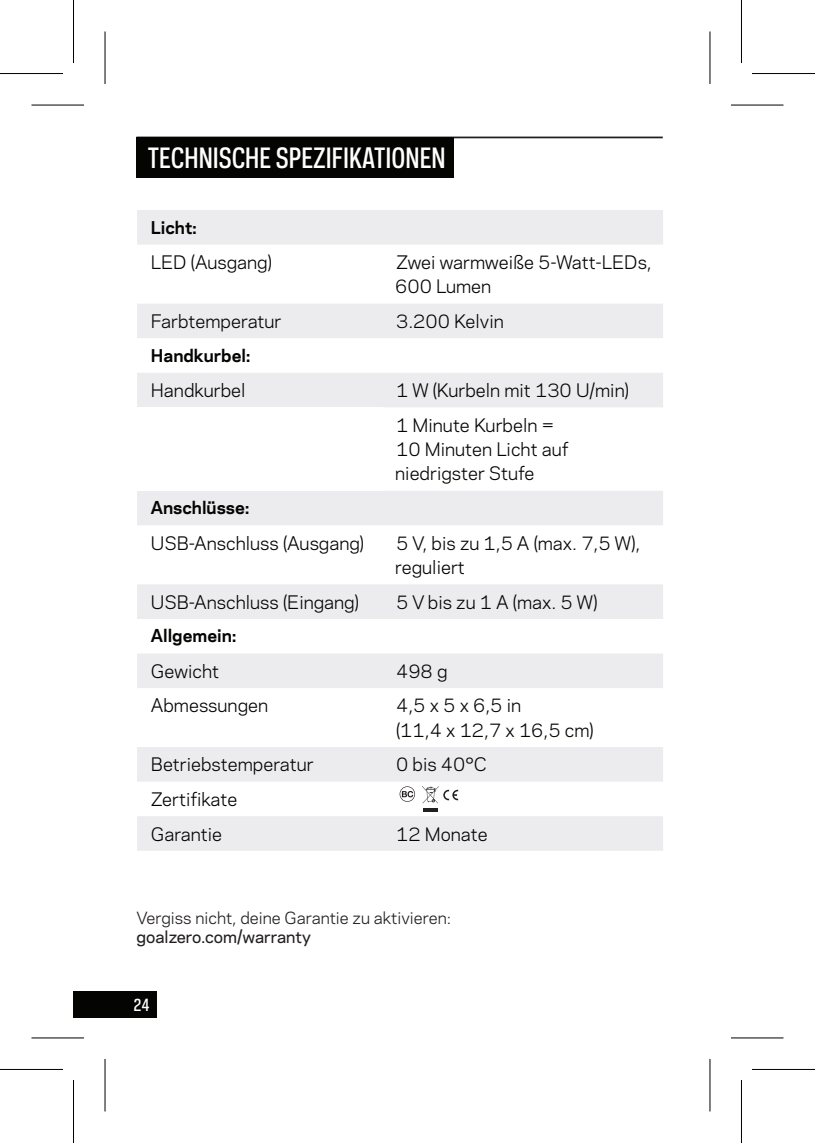
<style>
.page{position:relative;width:815px;height:1143px;background:#fff}
.page>*{position:absolute;margin:0;border:0;box-sizing:border-box;transform-origin:0 0}
.TITLES{font:500 26.25px "Galaxie Polaris Condensed";color:#fff}
.Table_Text{font:17.5px/24.5px "Galaxie Polaris";color:#040503}
.Table_Text-2{font:700 16.45px "Galaxie Polaris";color:#040503}
.Main_Text{font:15.75px/18.9px "Galaxie Polaris";color:#231f20}
.t1{font:500 15.75px "Galaxie Polaris Condensed";color:#fff}
.s1{font-weight:500}
</style>
<div class="page">
<div style="left:74px;top:991px;width:83px;height:26px;background:#040503"></div>
<svg style="left:137px;top:210px;width:526px;height:640px"></svg>
<div style="left:137px;top:407px;width:245px;height:84px;background:#fff"></div>
<svg style="left:400px;top:786px;width:15px;height:15px"></svg>
<svg style="left:422px;top:786px;width:36px;height:17px"></svg>
<svg style="left:423px;top:807px;width:15px;height:4px"></svg>
<hr style="left:136px;top:136px;width:527px;height:2px;background:#231f20">
<div style="left:136px;top:138px;width:318px;height:40px;background:#040503"></div>
<svg style="left:32px;top:1038px;width:52px;height:1px"></svg>
<svg style="left:731px;top:1038px;width:52px;height:1px"></svg>
<svg style="left:710px;top:32px;width:1px;height:52px"></svg>
<svg style="left:710px;top:1059px;width:1px;height:52px"></svg>
<hr style="left:32px;top:104px;width:52px;height:2px;background:#000">
<hr style="left:731px;top:104px;width:52px;height:2px;background:#000">
<hr style="left:32px;top:1037px;width:52px;height:1px;background:#000">
<hr style="left:731px;top:1037px;width:52px;height:1px;background:#000">
<hr style="left:104px;top:32px;width:2px;height:52px;background:#000">
<hr style="left:104px;top:1058px;width:2px;height:53px;background:#000">
<hr style="left:709px;top:32px;width:1px;height:52px;background:#000">
<hr style="left:709px;top:1058px;width:1px;height:53px;background:#000">
<svg style="left:0;top:1069px;width:63px;height:1px"></svg>
<svg style="left:752px;top:1069px;width:63px;height:1px"></svg>
<hr style="left:0;top:73px;width:63px;height:1px;background:#000">
<hr style="left:752px;top:73px;width:63px;height:1px;background:#000">
<hr style="left:0;top:1068px;width:63px;height:1px;background:#000">
<hr style="left:752px;top:1068px;width:63px;height:1px;background:#000">
<hr style="left:73px;top:0;width:1px;height:63px;background:#000">
<hr style="left:73px;top:1079px;width:1px;height:63px;background:#000">
<hr style="left:741px;top:0;width:1px;height:63px;background:#000">
<hr style="left:741px;top:1079px;width:1px;height:63px;background:#000">
<p class="TITLES" style="left:148px;top:140px;width:299px">TECHNISCHE SPEZIFIKATIONEN</p>
<p class="Table_Text-2" style="left:151px;top:215px;width:47px">Licht:</p>
<p class="Table_Text" style="left:151px;top:249px;width:123px">LED (Ausgang)</p>
<p class="Table_Text" style="left:395px;top:249px;width:258px">Zwei warmweiße 5-Watt-LEDs,<br>600 Lumen</p>
<p class="Table_Text" style="left:151px;top:308px;width:132px">Farbtemperatur</p>
<p class="Table_Text" style="left:396px;top:308px;width:109px">3.200 Kelvin</p>
<p class="Table_Text-2" style="left:151px;top:343px;width:101px">Handkurbel:</p>
<p class="Table_Text" style="left:151px;top:377px;width:96px">Handkurbel</p>
<p class="Table_Text" style="left:396px;top:377px;width:234px">1 W (Kurbeln mit 130 U/min)</p>
<p class="Table_Text" style="left:396px;top:411px;width:159px">1 Minute Kurbeln =</p>
<p class="Table_Text" style="left:395px;top:436px;width:175px">10 Minuten Licht auf niedrigster Stufe</p>
<p class="Table_Text-2" style="left:151px;top:495px;width:100px">Anschlüsse:</p>
<p class="Table_Text" style="left:151px;top:529px;width:215px">USB-Anschluss (Ausgang)</p>
<p class="Table_Text" style="left:395px;top:529px;width:247px">5 V, bis zu 1,5 A (max. 7,5 W), reguliert</p>
<p class="Table_Text" style="left:151px;top:588px;width:210px">USB-Anschluss (Eingang)</p>
<p class="Table_Text" style="left:396px;top:588px;width:203px">5 V bis zu 1 A (max. 5 W)</p>
<p class="Table_Text-2" style="left:151px;top:623px;width:87px">Allgemein:</p>
<p class="Table_Text" style="left:151px;top:657px;width:70px">Gewicht</p>
<p class="Table_Text" style="left:396px;top:657px;width:53px">498 g</p>
<p class="Table_Text" style="left:151px;top:692px;width:119px">Abmessungen</p>
<p class="Table_Text" style="left:396px;top:692px;width:127px">4,5 x 5 x 6,5 in</p>
<p class="Table_Text" style="left:396px;top:716px;width:199px">(11,4 x 12,7 x 16,5 cm)</p>
<p class="Table_Text" style="left:151px;top:751px;width:164px">Betriebstemperatur</p>
<p class="Table_Text" style="left:396px;top:751px;width:92px">0 bis 40°C</p>
<p class="Table_Text" style="left:151px;top:786px;width:88px">Zertifikate</p>
<p class="Table_Text" style="left:151px;top:820px;width:73px">Garantie</p>
<p class="Table_Text" style="left:396px;top:820px;width:93px">12 Monate</p>
<p class="Main_Text" style="left:136px;top:908px;width:316px">Vergiss nicht, deine Garantie zu aktivieren: <span class="s1">goalzero.com/warranty</span></p>
<p class="t1" style="left:133px;top:994px;width:18px">24</p>
</div>
